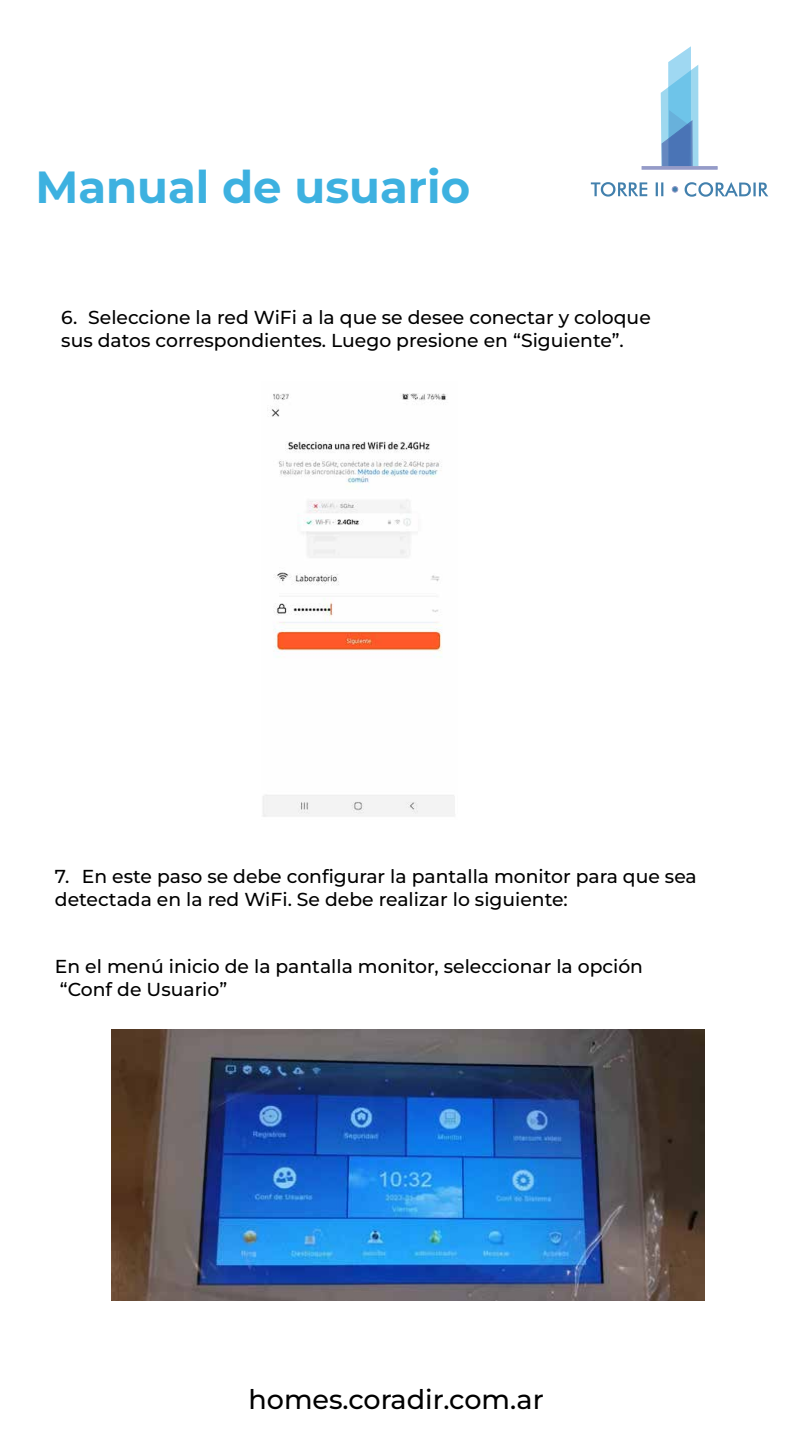
<style>
.page{position:relative;width:810px;height:1440px;background:#fff}
.page>*{position:absolute;margin:0;border:0;box-sizing:border-box;transform-origin:0 0}
.t1{font:700 45px "Montserrat";color:#3db1e0}
.t2{font:500 27px "Montserrat";color:#000}
.t3{font:500 18.75px/22.5px "Montserrat";color:#000}
</style>
<div class="page">
<svg style="left:642px;top:46px;width:75px;height:123px"></svg>
<svg style="left:672px;top:186px;width:6px;height:6px"></svg>
<svg style="left:591px;top:182px;width:72px;height:15px"></svg>
<svg style="left:685px;top:182px;width:83px;height:15px"></svg>
<img style="left:262px;top:393px;width:193px;height:424px">
<img style="left:112px;top:1030px;width:592px;height:271px">
<h1 class="t1" style="left:35px;top:158px;width:436px">Manual de usuario</h1>
<p class="t3" style="left:61px;top:306px;width:591px">6. Seleccione la red WiFi a la que se desee conectar y coloque sus datos correspondientes. Luego presione en “Siguiente”.</p>
<p class="t3" style="left:55px;top:865px;width:643px">7. En este paso se debe configurar la pantalla monitor para que sea detectada en la red WiFi. Se debe realizar lo siguiente:</p>
<p class="t3" style="left:55px;top:955px;width:590px">En el menú inicio de la pantalla monitor, seleccionar la opción “Conf de Usuario”</p>
<h2 class="t2" style="left:249px;top:1381px;width:297px">homes.coradir.com.ar</h2>
</div>
